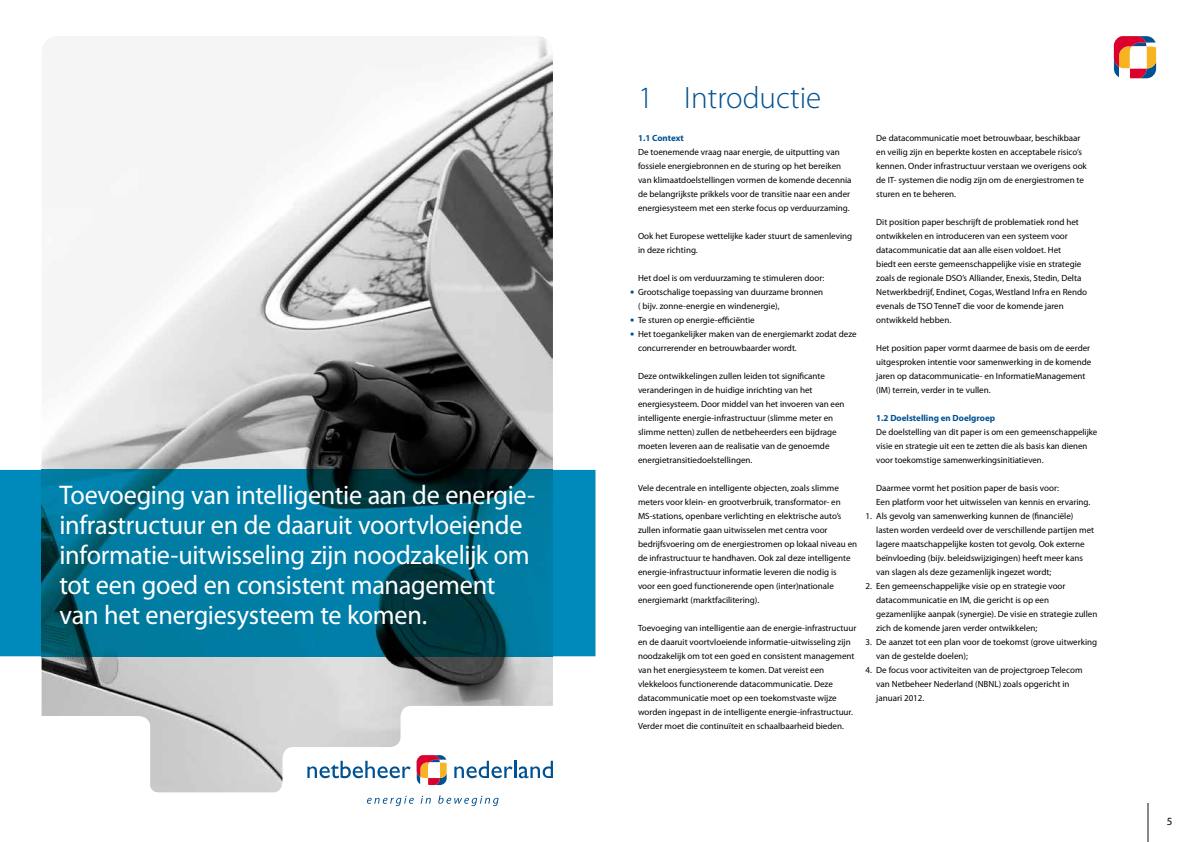
<style>
.page{position:relative;width:1191px;height:842px;background:#fff}
.page>*{position:absolute;margin:0;border:0;box-sizing:border-box;transform-origin:0 0}
.t1{font:300 31px "Myriad Pro";color:#005192}
.t2{font:27px/30px "Myriad Pro";letter-spacing:-.01em;color:#fff}
.t3{font:15px/28px "Myriad Pro";color:#005192}
.t4{font:11px "Myriad Pro";color:#000}
.t5{font:9px/14px "Myriad Pro";color:#000}
.t6{font:700 9px "Myriad Pro";color:#005192}
</style>
<div class="page">
<hr style="left:1147px;top:803px;width:1px;height:39px;background:#87888a">
<svg style="left:1113px;top:36px;width:43px;height:42px"></svg>
<img style="left:42px;top:36px;width:511px;height:670px">
<div style="left:0;top:470px;width:595px;height:186px;background:#0089bb"></div>
<img style="left:42px;top:470px;width:511px;height:186px">
<svg style="left:41px;top:706px;width:512px;height:101px"></svg>
<svg style="left:417px;top:755px;width:30px;height:30px"></svg>
<svg style="left:307px;top:761px;width:104px;height:17px"></svg>
<svg style="left:454px;top:761px;width:99px;height:17px"></svg>
<svg style="left:367px;top:796px;width:47px;height:10px"></svg>
<svg style="left:421px;top:796px;width:10px;height:8px"></svg>
<svg style="left:438px;top:795px;width:60px;height:11px"></svg>
<h2 class="t2" style="left:60px;top:480px;width:477px">Toevoeging van intelligentie aan de energie&shy;infrastructuur en de daaruit voortvloeiende informatie-uitwisseling zijn noodzakelijk om tot een goed en consistent management van het energiesysteem te komen.</h2>
<h1 class="t1" style="left:638px;top:81px;width:185px">1 Introductie</h1>
<p class="t6" style="left:638px;top:132px;width:47px">1.1 Context</p>
<p class="t5" style="left:638px;top:145px;width:215px">De toenemende vraag naar energie, de uitputting van fossiele energiebronnen en de sturing op het bereiken van klimaatdoelstellingen vormen de komende decennia de belangrijkste prikkels voor de transitie naar een ander energiesysteem met een sterke focus op verduurzaming.</p>
<p class="t5" style="left:638px;top:229px;width:216px">Ook het Europese wettelijke kader stuurt de samenleving in deze richting.</p>
<p class="t5" style="left:638px;top:271px;width:220px">Het doel is om verduurzaming te stimuleren door:<br>Grootschalige toepassing van duurzame bronnen<br>( bijv. zonne-energie en windenergie),<br>Te sturen op energie-efficiëntie<br>Het toegankelijker maken van de energiemarkt zodat deze concurrerender en betrouwbaarder wordt.</p>
<p class="t5" style="left:638px;top:369px;width:208px">Deze ontwikkelingen zullen leiden tot significante veranderingen in de huidige inrichting van het energiesysteem. Door middel van het invoeren van een intelligente energie-infrastructuur (slimme meter en slimme netten) zullen de netbeheerders een bijdrage moeten leveren aan de realisatie van de genoemde energietransitiedoelstellingen.</p>
<p class="t5" style="left:638px;top:481px;width:221px">Vele decentrale en intelligente objecten, zoals slimme meters voor klein- en grootverbruik, transformator- en MS-stations, openbare verlichting en elektrische auto’s zullen informatie gaan uitwisselen met centra voor bedrijfsvoering om de energiestromen op lokaal niveau en de infrastructuur te handhaven. Ook zal deze intelligente energie-infrastructuur informatie leveren die nodig is<br>voor een goed functionerende open (inter)nationale energiemarkt (marktfacilitering).</p>
<p class="t5" style="left:638px;top:621px;width:220px">Toevoeging van intelligentie aan de energie-infrastructuur en de daaruit voortvloeiende informatie-uitwisseling zijn noodzakelijk om tot een goed en consistent management van het energiesysteem te komen. Dat vereist een vlekkeloos functionerende datacommunicatie. Deze datacommunicatie moet op een toekomstvaste wijze worden ingepast in de intelligente energie-infrastructuur.<br>Verder moet die continuïteit en schaalbaarheid bieden.</p>
<h3 class="t3" style="left:630px;top:277px;width:6px">• •</h3>
<h3 class="t3" style="left:630px;top:319px;width:6px">•</h3>
<p class="t5" style="left:876px;top:131px;width:212px">De datacommunicatie moet betrouwbaar, beschikbaar en veilig zijn en beperkte kosten en acceptabele risico’s kennen. Onder infrastructuur verstaan we overigens ook de IT- systemen die nodig zijn om de energiestromen te sturen en te beheren.</p>
<p class="t5" style="left:876px;top:215px;width:212px">Dit position paper beschrijft de problematiek rond het ontwikkelen en introduceren van een systeem voor datacommunicatie dat aan alle eisen voldoet. Het<br>biedt een eerste gemeenschappelijke visie en strategie zoals de regionale DSO’s Alliander, Enexis, Stedin, Delta Netwerkbedrijf, Endinet, Cogas, Westland Infra en Rendo evenals de TSO TenneT die voor de komende jaren ontwikkeld hebben.</p>
<p class="t5" style="left:876px;top:341px;width:217px">Het position paper vormt daarmee de basis om de eerder uitgesproken intentie voor samenwerking in de komende jaren op datacommunicatie- en InformatieManagement (IM) terrein, verder in te vullen.</p>
<p class="t6" style="left:876px;top:413px;width:120px">1.2 Doelstelling en Doelgroep</p>
<p class="t5" style="left:876px;top:425px;width:223px">De doelstelling van dit paper is om een gemeenschappelijke visie en strategie uit een te zetten die als basis kan dienen voor toekomstige samenwerkingsinitiatieven.</p>
<p class="t5" style="left:876px;top:481px;width:223px">Daarmee vormt het position paper de basis voor:<br>Een platform voor het uitwisselen van kennis en ervaring.<br>Als gevolg van samenwerking kunnen de (financiële) lasten worden verdeeld over de verschillende partijen met lagere maatschappelijke kosten tot gevolg. Ook externe beïnvloeding (bijv. beleidswijzigingen) heeft meer kans van slagen als deze gezamenlijk ingezet wordt;<br>Een gemeenschappelijke visie op en strategie voor datacommunicatie en IM, die gericht is op een gezamenlijke aanpak (synergie). De visie en strategie zullen zich de komende jaren verder ontwikkelen;<br>De aanzet tot een plan voor de toekomst (grove uitwerking van de gestelde doelen);<br>De focus voor activiteiten van de projectgroep Telecom van Netbeheer Nederland (NBNL) zoals opgericht in januari 2012.</p>
<p class="t5" style="left:865px;top:509px;width:8px">1.</p>
<p class="t5" style="left:865px;top:579px;width:8px">2.</p>
<p class="t5" style="left:865px;top:635px;width:8px">3.</p>
<p class="t5" style="left:865px;top:663px;width:8px">4.</p>
<p class="t4" style="left:1166px;top:815px;width:7px">5</p>
</div>
